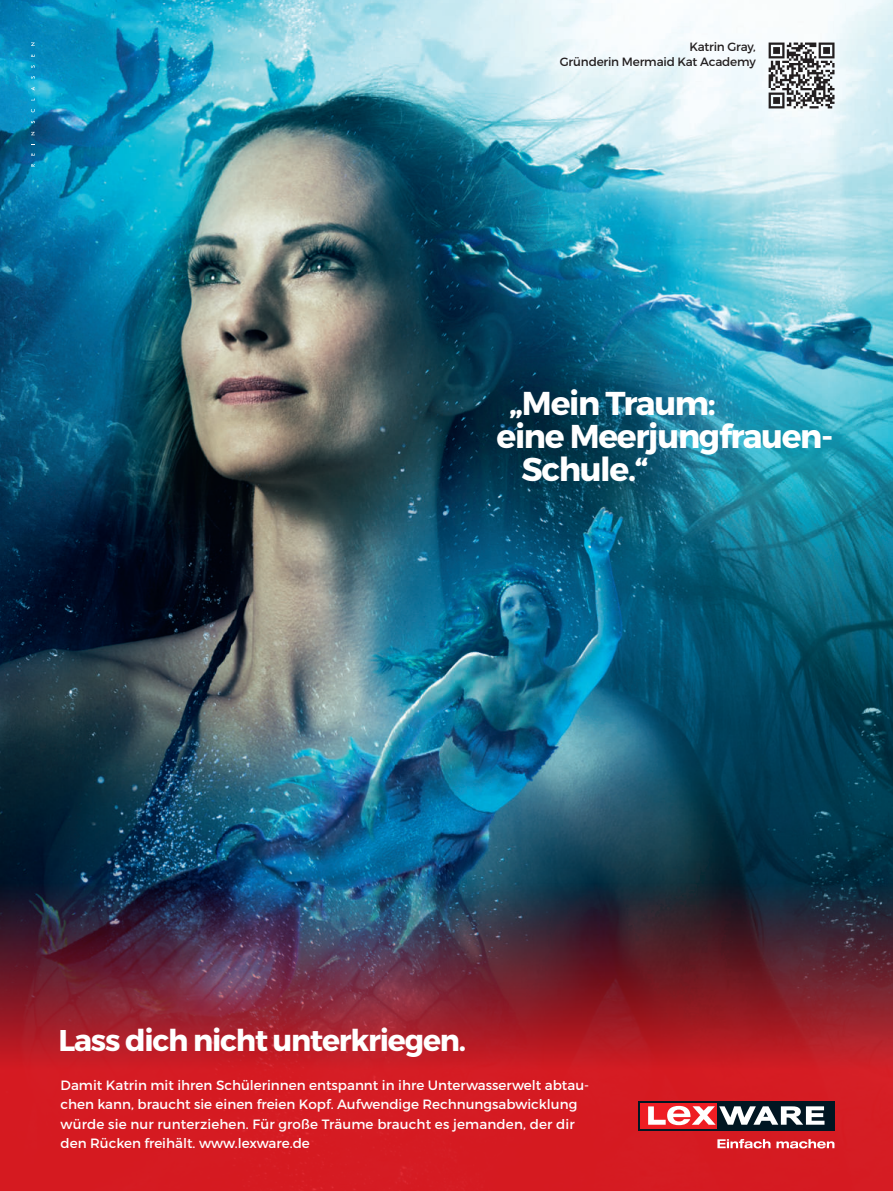
<style>
.page{position:relative;width:893px;height:1191px;background:#fff}
.page>*{position:absolute;margin:0;border:0;box-sizing:border-box;transform-origin:0 0}
.t1{font:700 33px "Montserrat";letter-spacing:-.04em;color:#fff}
.t2{font:700 30px "Montserrat";letter-spacing:-.04em;color:#fff}
.t3{font:13.5px/19.5px "Montserrat";color:#fff}
.t4{font:12px/15px "Montserrat";letter-spacing:-.015em;color:#231f20;text-align:right}
</style>
<div class="page">
<img style="left:0;top:0;width:893px;height:879px">
<img style="left:0;top:879px;width:893px;height:312px">
<div style="left:638px;top:1100px;width:196px;height:30px;background:#011622"></div>
<div style="left:640px;top:1102px;width:77px;height:26px;background:#ee1d23"></div>
<svg style="left:648px;top:1105px;width:176px;height:20px"></svg>
<svg style="left:717px;top:1139px;width:53px;height:9px"></svg>
<svg style="left:776px;top:1139px;width:58px;height:9px"></svg>
<svg style="left:769px;top:43px;width:65px;height:65px"></svg>
<svg style="left:31px;top:132px;width:4px;height:3px"></svg>
<svg style="left:31px;top:109px;width:4px;height:3px"></svg>
<svg style="left:31px;top:87px;width:4px;height:3px"></svg>
<svg style="left:31px;top:76px;width:4px;height:3px"></svg>
<svg style="left:31px;top:65px;width:4px;height:3px"></svg>
<svg style="left:31px;top:43px;width:4px;height:3px"></svg>
<p class="t4" style="left:560px;top:40px;width:198px">Katrin Gray,<br>Gründerin Mermaid Kat Academy</p>
<h1 class="t1" style="left:509px;top:389px;width:208px">„Mein Traum:</h1>
<h1 class="t1" style="left:496px;top:422px;width:339px">eine Meerjungfrauen-</h1>
<h1 class="t1" style="left:521px;top:455px;width:128px">Schule.“</h1>
<h2 class="t2" style="left:58px;top:1027px;width:409px">Lass dich nicht unterkriegen.</h2>
<p class="t3" style="left:61px;top:1076px;width:530px">Damit Katrin mit ihren Schülerinnen entspannt in ihre Unterwasserwelt abtau&shy;chen kann, braucht sie einen freien Kopf. Aufwendige Rechnungsabwicklung würde sie nur runterziehen. Für große Träume braucht es jemanden, der dir den Rücken freihält. www.lexware.de</p>
</div>
